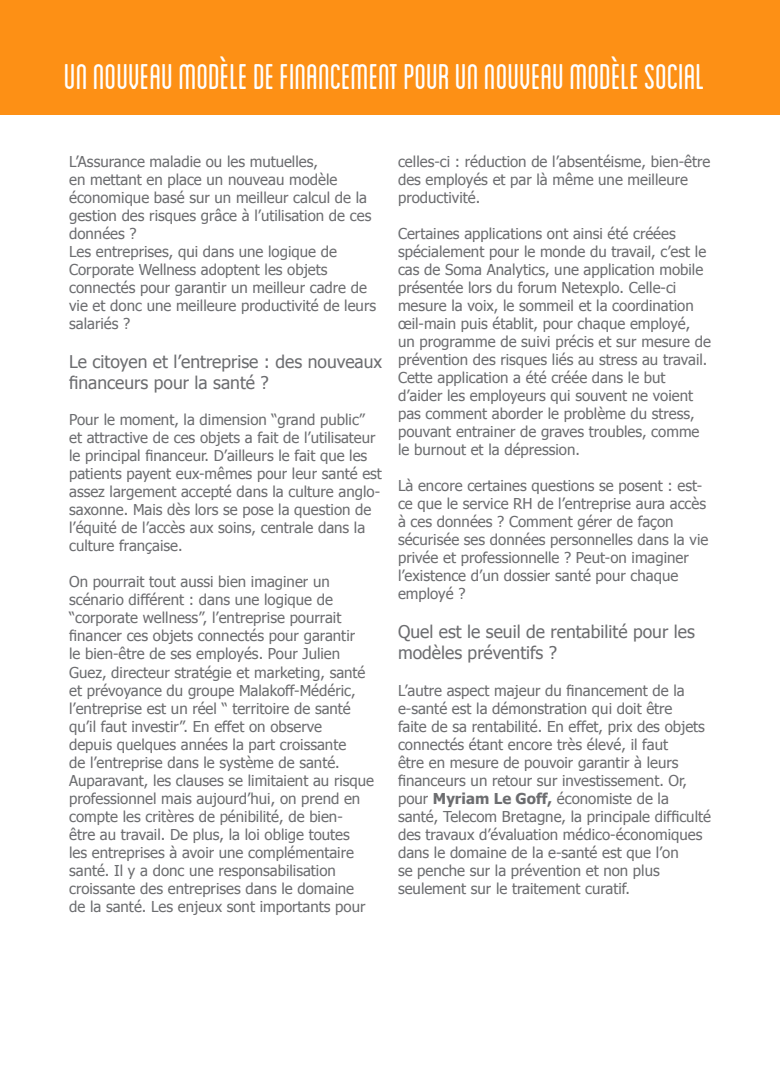
<style>
.page{position:relative;width:780px;height:1088px;background:#fff}
.page>*{position:absolute;margin:0;border:0;box-sizing:border-box;transform-origin:0 0}
.t1{font:condensed 37.5px "Blanch";color:#fff}
.texte_courant{font:17.5px/21px "Tahoma";color:#6c6d70}
.texte_courant-2{font:15px/18px "Tahoma";color:#6c6d70}
.s1{font-weight:700}
</style>
<div class="page">
<div style="left:0;top:0;width:779px;height:115px;background:#fd9015"></div>
<p class="t1" style="left:64px;top:56px;width:642px">UN NOUVEAU MODÈLE DE FINANCEMENT POUR UN NOUVEAU MODÈLE SOCIAL</p>
<p class="texte_courant-2" style="left:69px;top:152px;width:304px">L’Assurance maladie ou les mutuelles,<br>en mettant en place un nouveau modèle économique basé sur un meilleur calcul de la gestion des risques grâce à l’utilisation de ces données ?</p>
<p class="texte_courant-2" style="left:69px;top:242px;width:308px">Les entreprises, qui dans une logique de Corporate Wellness adoptent les objets connectés pour garantir un meilleur cadre de vie et donc une meilleure productivité de leurs salariés ?</p>
<p class="texte_courant" style="left:69px;top:351px;width:314px">Le citoyen et l’entreprise : des nouveaux financeurs pour la santé ?</p>
<p class="texte_courant-2" style="left:69px;top:410px;width:314px">Pour le moment, la dimension “grand public”<br>et attractive de ces objets a fait de l’utilisateur le principal financeur. D’ailleurs le fait que les patients payent eux-mêmes pour leur santé est assez largement accepté dans la culture anglo&shy;saxonne. Mais dès lors se pose la question de l’équité de l’accès aux soins, centrale dans la culture française.</p>
<p class="texte_courant-2" style="left:69px;top:572px;width:306px">On pourrait tout aussi bien imaginer un scénario différent : dans une logique de “corporate wellness”, l’entreprise pourrait financer ces objets connectés pour garantir<br>le bien-être de ses employés. Pour Julien Guez, directeur stratégie et marketing, santé et prévoyance du groupe Malakoff-Médéric, l’entreprise est un réel “ territoire de santé qu’il faut investir”. En effet on observe<br>depuis quelques années la part croissante<br>de l’entreprise dans le système de santé.<br>Auparavant, les clauses se limitaient au risque professionnel mais aujourd’hui, on prend en compte les critères de pénibilité, de bien-<br>être au travail. De plus, la loi oblige toutes<br>les entreprises à avoir une complémentaire santé. Il y a donc une responsabilisation croissante des entreprises dans le domaine<br>de la santé. Les enjeux sont importants pour</p>
<p class="texte_courant-2" style="left:398px;top:152px;width:314px">celles-ci : réduction de l’absentéisme, bien-être des employés et par là même une meilleure productivité.</p>
<p class="texte_courant-2" style="left:398px;top:224px;width:314px">Certaines applications ont ainsi été créées spécialement pour le monde du travail, c’est le cas de Soma Analytics, une application mobile présentée lors du forum Netexplo. Celle-ci mesure la voix, le sommeil et la coordination œil-main puis établit, pour chaque employé,<br>un programme de suivi précis et sur mesure de prévention des risques liés au stress au travail.<br>Cette application a été créée dans le but d’aider les employeurs qui souvent ne voient pas comment aborder le problème du stress, pouvant entrainer de graves troubles, comme le burnout et la dépression.</p>
<p class="texte_courant-2" style="left:398px;top:476px;width:312px">Là encore certaines questions se posent : est&shy;ce que le service RH de l’entreprise aura accès à ces données ? Comment gérer de façon sécurisée ses données personnelles dans la vie privée et professionnelle ? Peut-on imaginer l’existence d’un dossier santé pour chaque employé ?</p>
<p class="texte_courant" style="left:398px;top:621px;width:298px">Quel est le seuil de rentabilité pour les modèles préventifs ?</p>
<p class="texte_courant-2" style="left:398px;top:680px;width:314px">L’autre aspect majeur du financement de la e-santé est la démonstration qui doit être<br>faite de sa rentabilité. En effet, prix des objets connectés étant encore très élevé, il faut<br>être en mesure de pouvoir garantir à leurs financeurs un retour sur investissement. Or, pour <span class="s1">Myriam Le Goff,</span> économiste de la santé, Telecom Bretagne, la principale difficulté des travaux d’évaluation médico-économiques dans le domaine de la e-santé est que l’on<br>se penche sur la prévention et non plus seulement sur le traitement curatif.</p>
</div>
